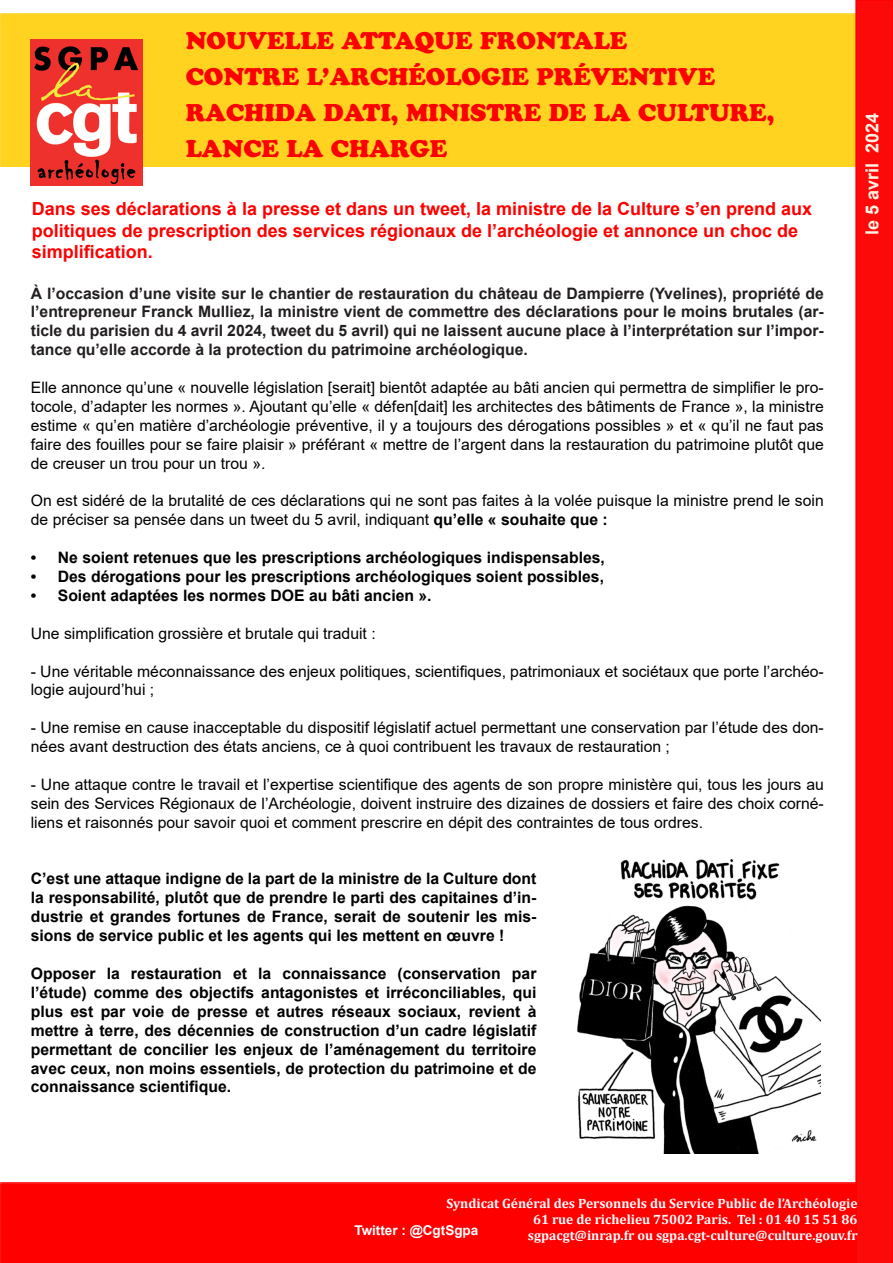
<style>
.page{position:relative;width:893px;height:1263px;background:#fff}
.page>*{position:absolute;margin:0;border:0;box-sizing:border-box;transform-origin:0 0}
.t1{font:24px "Cooper Black Std";color:#fd0000}
.t2{font:700 18px/21.6px "Arial";color:#fd0000}
.t3{font:700 18px "Arial";color:#fff1e3}
.t4{font:15.75px/18.9px "Arial";color:#000}
.t5{font:700 15.75px/18.9px "Arial";color:#000;text-align:justify}
.t6{font:700 15.75px/18.9px "Arial";color:#231f20;text-align:justify}
.t7{font:700 13.5px "Cambria";color:#fffdff}
.t8{font:700 13.5px "Arial";color:#fff}
.s1{font-weight:700}
</style>
<div class="page">
<div style="left:0;top:1182px;width:855px;height:81px;background:#fe0000"></div>
<div style="left:0;top:14px;width:855px;height:153px;background:#ffd320"></div>
<img style="left:30px;top:39px;width:113px;height:146px">
<div style="left:855px;top:0;width:38px;height:1263px;background:#fc0a0a"></div>
<img style="left:577px;top:859px;width:243px;height:295px">
<p class="t1" style="left:186px;top:27px;width:443px">NOUVELLE ATTAQUE FRONTALE</p>
<p class="t1" style="left:186px;top:63px;width:531px">CONTRE L’ARCHÉOLOGIE PRÉVENTIVE</p>
<p class="t1" style="left:186px;top:99px;width:590px">RACHIDA DATI, MINISTRE DE LA CULTURE,</p>
<p class="t1" style="left:186px;top:135px;width:263px">LANCE LA CHARGE</p>
<p class="t2" style="left:32px;top:198px;width:782px">Dans ses déclarations à la presse et dans un tweet, la ministre de la Culture s’en prend aux politiques de prescription des services régionaux de l’archéologie et annonce un choc de simplification.</p>
<p class="t6" style="left:31px;top:284px;width:795px">À l’occasion d’une visite sur le chantier de restauration du château de Dampierre (Yvelines), propriété de l’entrepreneur Franck Mulliez, la ministre vient de commettre des déclarations pour le moins brutales (ar&shy;ticle du parisien du 4 avril 2024, tweet du 5 avril) qui ne laissent aucune place à l’interprétation sur l’impor&shy;tance qu’elle accorde à la protection du patrimoine archéologique.</p>
<p class="t4" style="left:31px;top:378px;width:794px;text-align:justify">Elle annonce qu’une « nouvelle législation [serait] bientôt adaptée au bâti ancien qui permettra de simplifier le pro&shy;tocole, d’adapter les normes ». Ajoutant qu’elle « défen[dait] les architectes des bâtiments de France », la ministre estime « qu’en matière d’archéologie préventive, il y a toujours des dérogations possibles » et « qu’il ne faut pas faire des fouilles pour se faire plaisir » préférant « mettre de l’argent dans la restauration du patrimoine plutôt que de creuser un trou pour un trou ».</p>
<p class="t4" style="left:31px;top:491px;width:794px">On est sidéré de la brutalité de ces déclarations qui ne sont pas faites à la volée puisque la ministre prend le soin de préciser sa pensée dans un tweet du 5 avril, indiquant <span class="s1">qu’elle « souhaite que :</span></p>
<p class="t5" style="left:31px;top:548px;width:576px">• Ne soient retenues que les prescriptions archéologiques indispensables,</p>
<p class="t5" style="left:31px;top:567px;width:575px">• Des dérogations pour les prescriptions archéologiques soient possibles,</p>
<p class="t5" style="left:31px;top:586px;width:402px">• Soient adaptées les normes DOE au bâti ancien ».</p>
<p class="t4" style="left:31px;top:624px;width:346px">Une simplification grossière et brutale qui traduit :</p>
<p class="t4" style="left:31px;top:661px;width:794px">- Une véritable méconnaissance des enjeux politiques, scientifiques, patrimoniaux et sociétaux que porte l’archéo&shy;logie aujourd’hui ;</p>
<p class="t4" style="left:31px;top:718px;width:794px">- Une remise en cause inacceptable du dispositif législatif actuel permettant une conservation par l’étude des don&shy;nées avant destruction des états anciens, ce à quoi contribuent les travaux de restauration ;</p>
<p class="t4" style="left:31px;top:775px;width:794px;text-align:justify">- Une attaque contre le travail et l’expertise scientifique des agents de son propre ministère qui, tous les jours au sein des Services Régionaux de l’Archéologie, doivent instruire des dizaines de dossiers et faire des choix corné&shy;liens et raisonnés pour savoir quoi et comment prescrire en dépit des contraintes de tous ordres.</p>
<p class="t5" style="left:31px;top:870px;width:507px">C’est une attaque indigne de la part de la ministre de la Culture dont la responsabilité, plutôt que de prendre le parti des capitaines d’in&shy;dustrie et grandes fortunes de France, serait de soutenir les mis&shy;sions de service public et les agents qui les mettent en œuvre !</p>
<p class="t5" style="left:31px;top:964px;width:507px">Opposer la restauration et la connaissance (conservation par l’étude) comme des objectifs antagonistes et irréconciliables, qui plus est par voie de presse et autres réseaux sociaux, revient à mettre à terre, des décennies de construction d’un cadre législatif permettant de concilier les enjeux de l’aménagement du territoire avec ceux, non moins essentiels, de protection du patrimoine et de connaissance scientifique.</p>
<p class="t3" style="left:860px;top:235px;width:124px;rotate:-90deg">le 5 avril 2024</p>
<p class="t7" style="left:446px;top:1193px;width:413px">Syndicat Général des Personnels du Service Public de l’Archéologie</p>
<p class="t7" style="left:533px;top:1209px;width:326px">61 rue de richelieu 75002 Paris. Tel : 01 40 15 51 86</p>
<p class="t7" style="left:528px;top:1226px;width:331px">sgpacgt@inrap.fr ou sgpa.cgt-culture@culture.gouv.fr</p>
<p class="t8" style="left:354px;top:1220px;width:125px">Twitter : @CgtSgpa</p>
</div>
